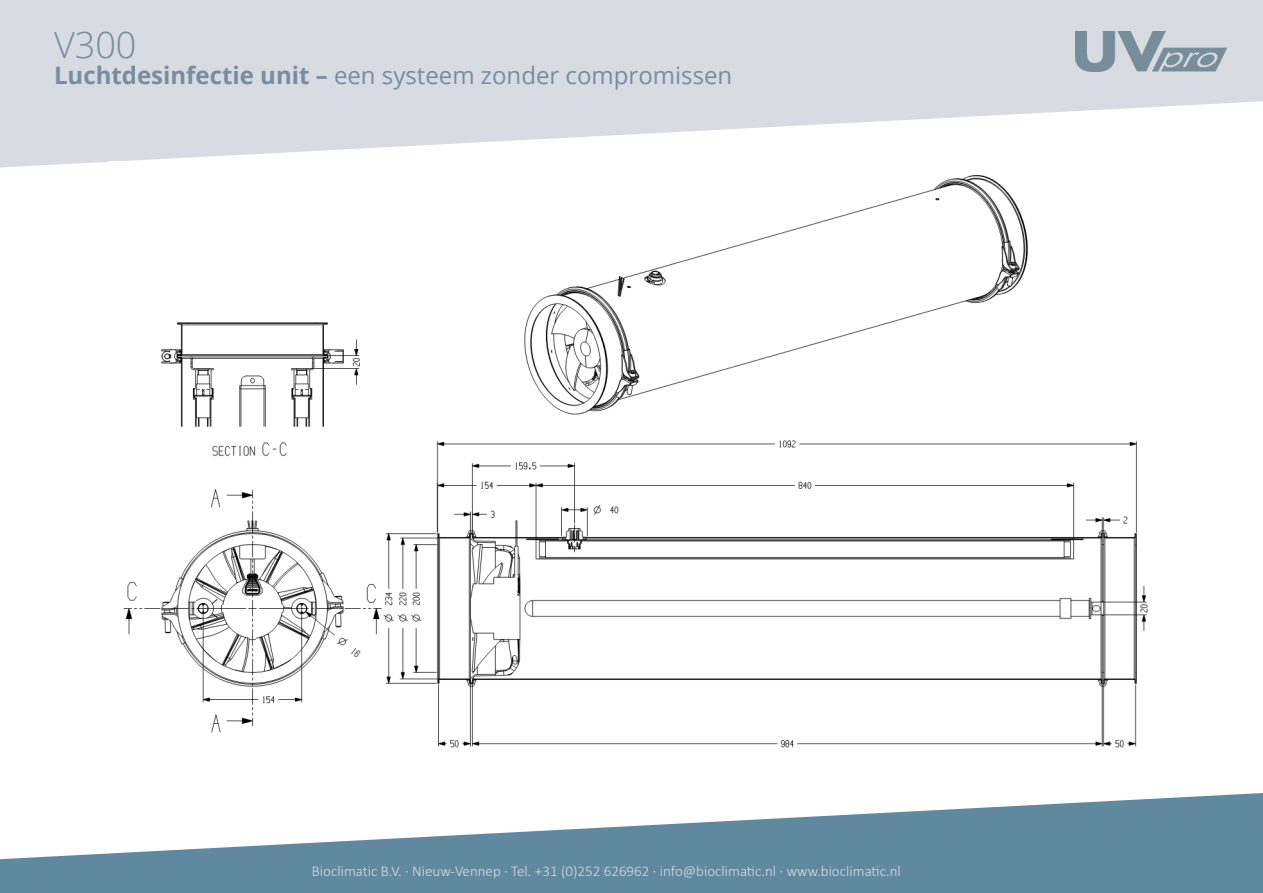
<style>
.page{position:relative;width:1263px;height:893px;background:#fff}
.page>*{position:absolute;margin:0;border:0;box-sizing:border-box;transform-origin:0 0}
.t1{font:300 36px "Open Sans";color:#788da0}
.t2{font:24px "Open Sans";color:#788da0}
.t3{font:300 15px "Calibri";color:#d8dbe2}
.s1{font-weight:700}
</style>
<div class="page">
<svg style="left:0;top:0;width:1263px;height:167px;fill:#d8dbe2"></svg>
<img style="left:1075px;top:31px;width:151px;height:40px">
<svg style="left:0;top:793px;width:1263px;height:100px;fill:#60899f"></svg>
<img style="left:109px;top:161px;width:1048px;height:587px">
<h1 class="t1" style="left:54px;top:20px;width:84px">V300</h1>
<h2 class="t2" style="left:54px;top:58px;width:680px"><span class="s1">Luchtdesinfectie unit –</span> een systeem zonder compromissen</h2>
<p class="t3" style="left:312px;top:861px;width:590px">Bioclimatic B.V. · Nieuw-Vennep · Tel. +31 (0)252 626962 · info@bioclimatic.nl · www.bioclimatic.nl</p>
</div>
